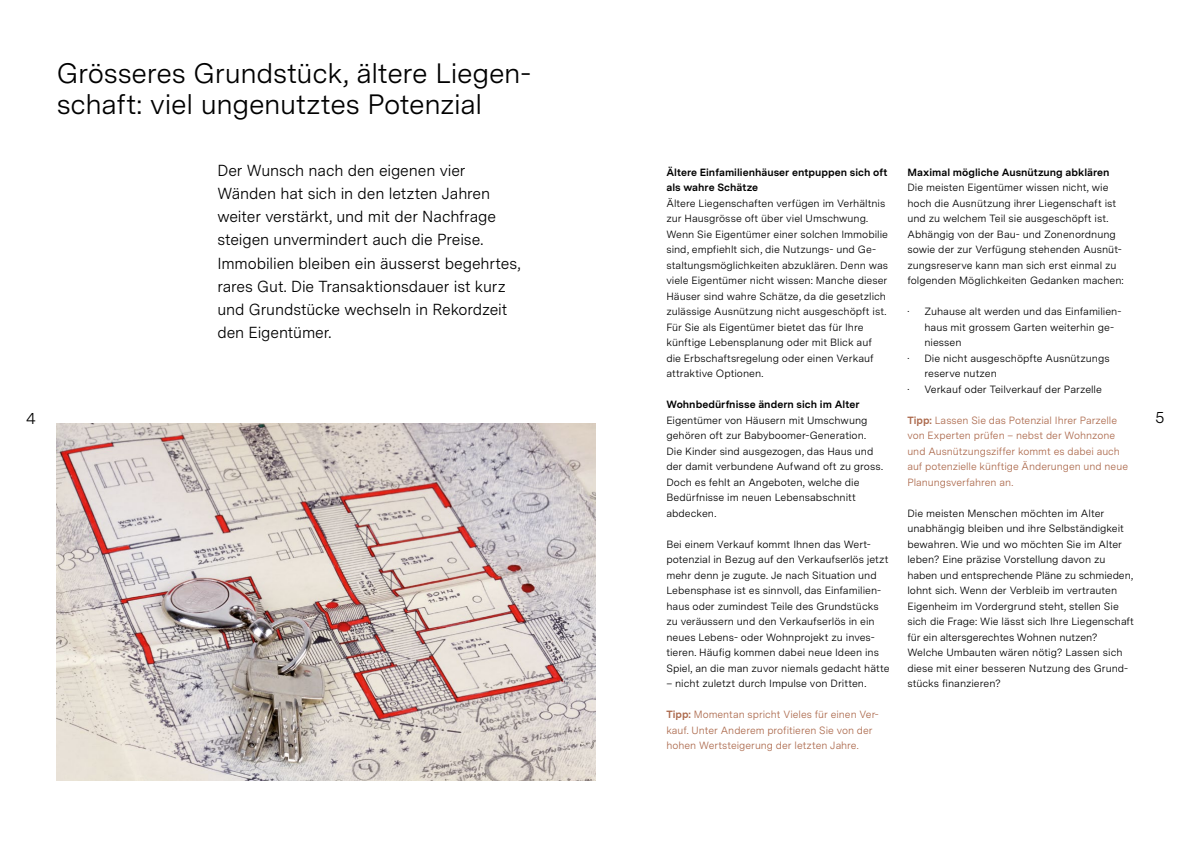
<style>
.page{position:relative;width:1191px;height:842px;background:#fff}
.page>*{position:absolute;margin:0;border:0;box-sizing:border-box;transform-origin:0 0}
.t1{font:28px/31px "Messina Sans";letter-spacing:-.01em;color:#000}
.t2{font:16px/23.2px "Messina Sans";letter-spacing:-.005em;color:#000}
.t3{font:10.5px/15.5px "Messina Sans";color:#000}
.t4{font:10.5px/15.5px "Messina Sans";color:#ac694c}
.t5{font:700 10.5px/15.5px "Messina Sans";color:#000}
.s1{font-weight:700}
</style>
<div class="page">
<img style="left:57px;top:424px;width:538px;height:356px">
<h1 class="t1" style="left:57px;top:56px;width:476px">Grösseres Grundstück, ältere Liegen&shy;schaft: viel ungenutztes Potenzial</h1>
<p class="t2" style="left:217px;top:158px;width:305px">Der Wunsch nach den eigenen vier Wänden hat sich in den letzten Jahren weiter verstärkt, und mit der Nachfrage steigen unvermindert auch die Preise.<br>Immobilien bleiben ein äusserst begehrtes, rares Gut. Die Transaktionsdauer ist kurz und Grundstücke wechseln in Rekordzeit den Eigentümer.</p>
<p class="t5" style="left:666px;top:164px;width:223px">Ältere Einfamilienhäuser entpuppen sich oft als wahre Schätze</p>
<p class="t5" style="left:907px;top:164px;width:204px">Maximal mögliche Ausnützung abklären</p>
<p class="t3" style="left:907px;top:179px;width:218px">Die meisten Eigentümer wissen nicht, wie hoch die Ausnützung ihrer Liegenschaft ist und zu welchem Teil sie ausgeschöpft ist.<br>Abhängig von der Bau- und Zonenordnung sowie der zur Verfügung stehenden Ausnüt&shy;zungsreserve kann man sich erst einmal zu folgenden Möglichkeiten Gedanken machen:</p>
<p class="t3" style="left:907px;top:303px;width:215px">· Zuhause alt werden und das Einfamilien-</p>
<p class="t3" style="left:924px;top:319px;width:191px">haus mit grossem Garten weiterhin ge-</p>
<p class="t3" style="left:924px;top:334px;width:39px">niessen</p>
<p class="t3" style="left:907px;top:350px;width:204px">· Die nicht ausgeschöpfte Ausnützungs</p>
<p class="t3" style="left:924px;top:365px;width:74px">reserve nutzen</p>
<p class="t3" style="left:907px;top:381px;width:196px">· Verkauf oder Teilverkauf der Parzelle</p>
<p class="t4" style="left:907px;top:412px;width:222px"><span class="s1">Tipp:</span> Lassen Sie das Potenzial Ihrer Parzelle von Experten prüfen – nebst der Wohnzone und Ausnützungsziffer kommt es dabei auch auf potenzielle künftige Änderungen und neue Planungsverfahren an.</p>
<p class="t3" style="left:907px;top:505px;width:228px">Die meisten Menschen möchten im Alter unabhängig bleiben und ihre Selbständigkeit bewahren. Wie und wo möchten Sie im Alter leben? Eine präzise Vorstellung davon zu haben und entsprechende Pläne zu schmieden, lohnt sich. Wenn der Verbleib im vertrauten Eigenheim im Vordergrund steht, stellen Sie sich die Frage: Wie lässt sich Ihre Liegenschaft für ein altersgerechtes Wohnen nutzen?<br>Welche Umbauten wären nötig? Lassen sich diese mit einer besseren Nutzung des Grund&shy;stücks finanzieren?</p>
<p class="t3" style="left:666px;top:195px;width:223px">Ältere Liegenschaften verfügen im Verhältnis zur Hausgrösse oft über viel Umschwung.<br>Wenn Sie Eigentümer einer solchen Immobilie sind, empfiehlt sich, die Nutzungs- und Ge&shy;staltungsmöglichkeiten abzuklären. Denn was viele Eigentümer nicht wissen: Manche dieser Häuser sind wahre Schätze, da die gesetzlich zulässige Ausnützung nicht ausgeschöpft ist.<br>Für Sie als Eigentümer bietet das für Ihre künftige Lebensplanung oder mit Blick auf die Erbschaftsregelung oder einen Verkauf attraktive Optionen.</p>
<p class="t5" style="left:666px;top:396px;width:195px">Wohnbedürfnisse ändern sich im Alter</p>
<p class="t3" style="left:666px;top:412px;width:218px">Eigentümer von Häusern mit Umschwung gehören oft zur Babyboomer-Generation.<br>Die Kinder sind ausgezogen, das Haus und der damit verbundene Aufwand oft zu gross.<br>Doch es fehlt an Angeboten, welche die Bedürfnisse im neuen Lebensabschnitt abdecken.</p>
<p class="t3" style="left:666px;top:536px;width:225px">Bei einem Verkauf kommt Ihnen das Wert&shy;potenzial in Bezug auf den Verkaufserlös jetzt mehr denn je zugute. Je nach Situation und Lebensphase ist es sinnvoll, das Einfamilien&shy;haus oder zumindest Teile des Grundstücks zu veräussern und den Verkaufserlös in ein neues Lebens- oder Wohnprojekt zu inves&shy;tieren. Häufig kommen dabei neue Ideen ins Spiel, an die man zuvor niemals gedacht hätte</p>
<p class="t3" style="left:666px;top:675px;width:201px">– nicht zuletzt durch Impulse von Dritten.</p>
<p class="t4" style="left:666px;top:706px;width:214px"><span class="s1">Tipp:</span> Momentan spricht Vieles für einen Ver&shy;kauf. Unter Anderem profitieren Sie von der hohen Wertsteigerung der letzten Jahre.</p>
<h2 class="t2" style="left:26px;top:406px;width:11px">4</h2>
<h2 class="t2" style="left:1155px;top:406px;width:11px">5</h2>
</div>
